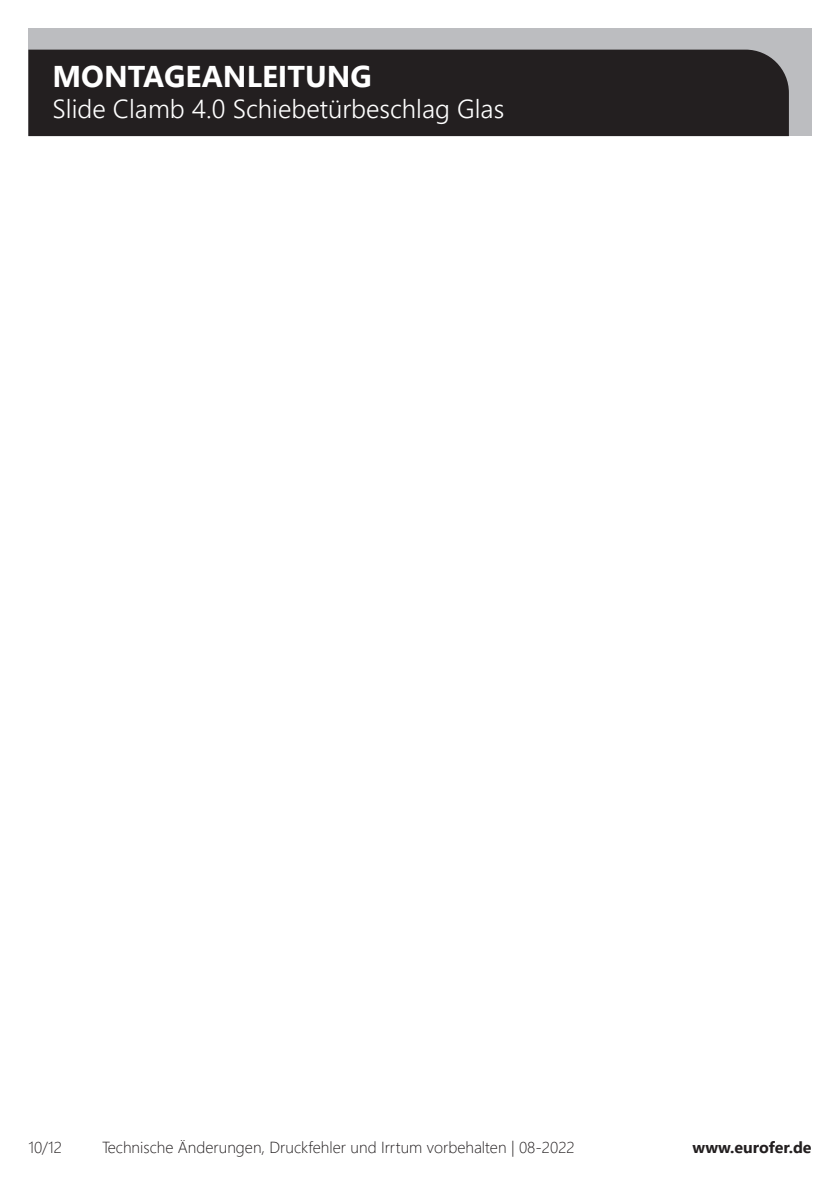
<style>
.page{position:relative;width:840px;height:1191px;background:#fff}
.page>*{position:absolute;margin:0;border:0;box-sizing:border-box;transform-origin:0 0}
.t1{font:700 30px "Segoe UI";color:#fff}
.t2{font:300 26px "Segoe UI";color:#fff}
.t3{font:300 16px "Segoe UI";color:#231f20}
.t4{font:700 16px "Segoe UI";color:#231f20}
</style>
<div class="page">
<div style="left:28px;top:28px;width:783px;height:108px;background:#bcbdc0"></div>
<div style="left:28px;top:50px;width:760px;height:86px;background:#231f20"></div>
<h1 class="t1" style="left:52px;top:48px;width:321px">MONTAGEANLEITUNG</h1>
<h2 class="t2" style="left:52px;top:84px;width:453px">Slide Clamb 4.0 Schiebetürbeschlag Glas</h2>
<p class="t3" style="left:28px;top:1132px;width:35px">10/12</p>
<p class="t3" style="left:102px;top:1132px;width:474px">Technische Änderungen, Druckfehler und Irrtum vorbehalten | 08-2022</p>
<p class="t4" style="left:692px;top:1132px;width:120px">www.eurofer.de</p>
</div>
